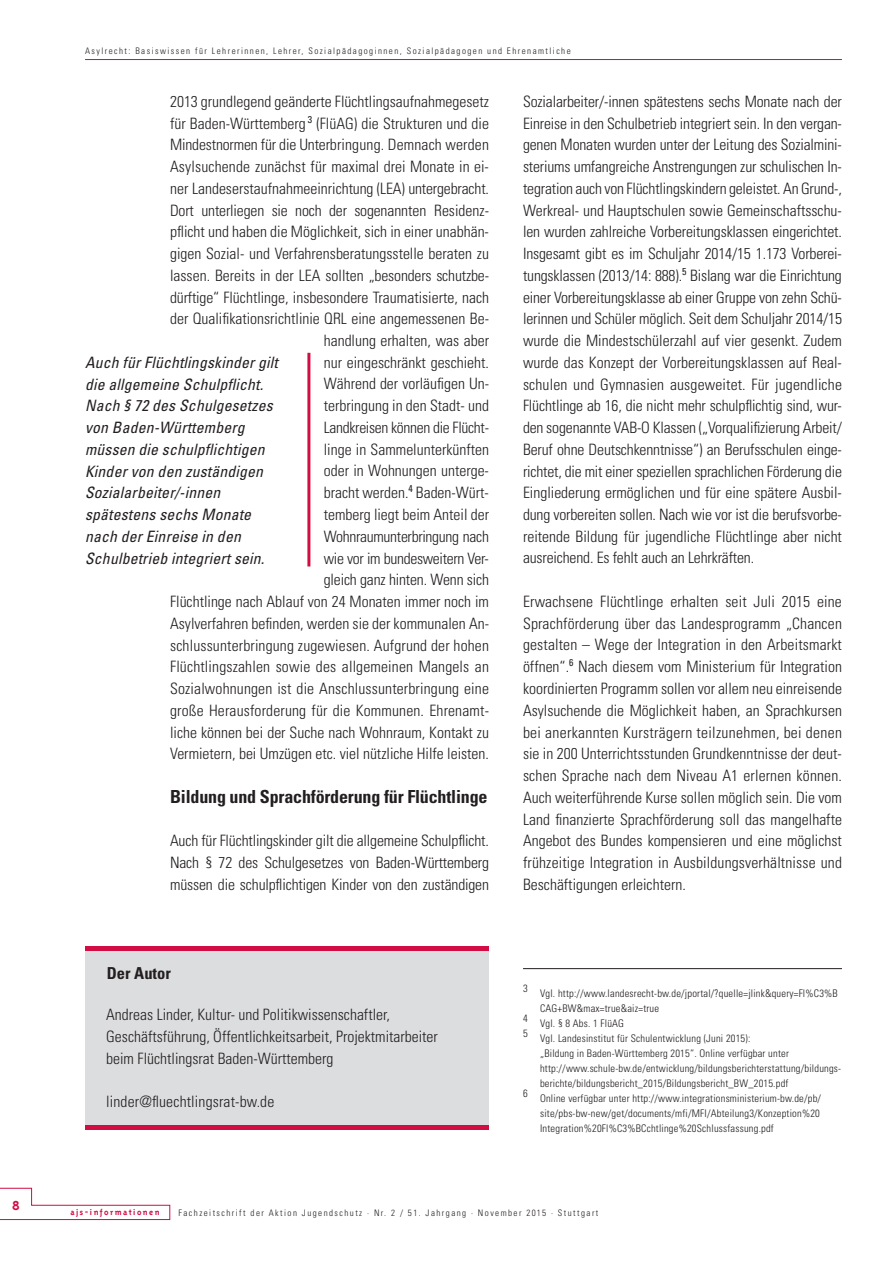
<style>
.page{position:relative;width:893px;height:1263px;background:#fff}
.page>*{position:absolute;margin:0;border:0;box-sizing:border-box;transform-origin:0 0}
.t1{font:700 condensed 18px "Univers";letter-spacing:-.01em;color:#231f20}
.t2{font:700 condensed 16.5px "Univers";color:#231f20}
.t3{font:300 condensed 15.6px/21.8px "Univers";color:#231f20;text-align:justify}
.t4{font:italic condensed 15.6px/21.8px "Univers";letter-spacing:.01em;color:#231f20}
.t5{font:700 15px "Triplex";color:#d20d44}
.t6{font:300 condensed 10.5px "Univers";letter-spacing:.02em;color:#231f20}
.t7{font:300 condensed 9px "Univers";letter-spacing:.16em;color:#231f20}
.t8{font:700 9px "Triplex";letter-spacing:.16em;color:#d20d44}
</style>
<div class="page">
<svg style="left:0;top:1188px;width:170px;height:32px"></svg>
<hr style="left:85px;top:59px;width:757px;height:1px;background:#d20d44">
<hr style="left:523px;top:968px;width:319px;height:1px;background:#231f20">
<hr style="left:307px;top:353px;width:3px;height:213px;background:#d20d44">
<div style="left:85px;top:948px;width:404px;height:181px;background:#dcdddf"></div>
<div style="left:85px;top:946px;width:404px;height:5px;background:#d20d44"></div>
<hr style="left:85px;top:1125px;width:404px;height:4px;background:#d20d44">
<p class="t5" style="left:12px;top:1196px;width:9px">8</p>
<p class="t7" style="left:85px;top:45px;width:487px">Asylrecht: Basiswissen für Lehrerinnen, Lehrer, Sozialpädagoginnen, Sozialpädagogen und Ehrenamtliche</p>
<p class="t3" style="left:170px;top:90px;width:320px;text-align:right">2013 grundlegend geänderte Flüchtlingsaufnahmegesetz für Baden-Württemberg <sup>3</sup> (FlüAG) die Strukturen und die Mindestnormen für die Unterbringung. Demnach werden Asylsuchende zunächst für maximal drei Monate in ei&shy;ner Landeserstaufnahmeeinrichtung (LEA) untergebracht.<br>Dort unterliegen sie noch der sogenannten Residenz&shy;pflicht und haben die Möglichkeit, sich in einer unabhän&shy;gigen Sozial- und Verfahrensberatungsstelle beraten zu lassen. Bereits in der LEA sollten „besonders schutzbe&shy;dürftige“ Flüchtlinge, insbesondere Traumatisierte, nach der Qualifikationsrichtlinie QRL eine angemessenen Be&shy;handlung erhalten, was aber<br>nur eingeschränkt geschieht.<br>Während der vorläufigen Un-<br>terbringung in den Stadt- und<br>Landkreisen können die Flücht-<br>linge in Sammelunterkünften<br>oder in Wohnungen unterge-<br>bracht werden.<sup>4</sup> Baden-Würt-<br>temberg liegt beim Anteil der<br>Wohnraumunterbringung nach<br>wie vor im bundesweitern Ver-<br>gleich ganz hinten. Wenn sich<br>Flüchtlinge nach Ablauf von 24 Monaten immer noch im Asylverfahren befinden, werden sie der kommunalen An&shy;schlussunterbringung zugewiesen. Aufgrund der hohen Flüchtlingszahlen sowie des allgemeinen Mangels an Sozialwohnungen ist die Anschlussunterbringung eine große Herausforderung für die Kommunen. Ehrenamt&shy;liche können bei der Suche nach Wohnraum, Kontakt zu Vermietern, bei Umzügen etc. viel nützliche Hilfe leisten.</p>
<p class="t1" style="left:170px;top:785px;width:319px">Bildung und Sprachförderung für Flüchtlinge</p>
<p class="t3" style="left:170px;top:830px;width:320px">Auch für Flüchtlingskinder gilt die allgemeine Schulpflicht.<br>Nach § 72 des Schulgesetzes von Baden-Württemberg müssen die schulpflichtigen Kinder von den zuständigen</p>
<p class="t3" style="left:523px;top:90px;width:320px">Sozialarbeiter/-innen spätestens sechs Monate nach der Einreise in den Schulbetrieb integriert sein. In den vergan&shy;genen Monaten wurden unter der Leitung des Sozialmini&shy;steriums umfangreiche Anstrengungen zur schulischen In&shy;tegration auch von Flüchtlingskindern geleistet. An Grund-, Werkreal- und Hauptschulen sowie Gemeinschaftsschu&shy;len wurden zahlreiche Vorbereitungsklassen eingerichtet.<br>Insgesamt gibt es im Schuljahr 2014/15 1.173 Vorberei&shy;tungsklassen (2013/14: 888).<sup>5</sup> Bislang war die Einrichtung einer Vorbereitungsklasse ab einer Gruppe von zehn Schü&shy;lerinnen und Schüler möglich. Seit dem Schuljahr 2014/15 wurde die Mindestschülerzahl auf vier gesenkt. Zudem wurde das Konzept der Vorbereitungsklassen auf Real&shy;schulen und Gymnasien ausgeweitet. Für jugendliche Flüchtlinge ab 16, die nicht mehr schulpflichtig sind, wur&shy;den sogenannte VAB-O Klassen („Vorqualifizierung Arbeit/ Beruf ohne Deutschkenntnisse“) an Berufsschulen einge&shy;richtet, die mit einer speziellen sprachlichen Förderung die Eingliederung ermöglichen und für eine spätere Ausbil&shy;dung vorbereiten sollen. Nach wie vor ist die berufsvorbe&shy;reitende Bildung für jugendliche Flüchtlinge aber nicht ausreichend. Es fehlt auch an Lehrkräften.</p>
<p class="t3" style="left:523px;top:590px;width:320px">Erwachsene Flüchtlinge erhalten seit Juli 2015 eine Sprachförderung über das Landesprogramm „Chancen gestalten – Wege der Integration in den Arbeitsmarkt öffnen“.<sup>6</sup> Nach diesem vom Ministerium für Integration koordinierten Programm sollen vor allem neu einreisende Asylsuchende die Möglichkeit haben, an Sprachkursen bei anerkannten Kursträgern teilzunehmen, bei denen sie in 200 Unterrichtsstunden Grundkenntnisse der deut&shy;schen Sprache nach dem Niveau A1 erlernen können.<br>Auch weiterführende Kurse sollen möglich sein. Die vom Land finanzierte Sprachförderung soll das mangelhafte Angebot des Bundes kompensieren und eine möglichst frühzeitige Integration in Ausbildungsverhältnisse und Beschäftigungen erleichtern.</p>
<p class="t4" style="left:85px;top:351px;width:194px">Auch für Flüchtlingskinder gilt die allgemeine Schulpflicht.<br>Nach § 72 des Schulgesetzes von Baden-Württemberg müssen die schulpflichtigen<br>Kinder von den zuständigen<br>Sozialarbeiter/-innen spätestens sechs Monate nach der Einreise in den<br>Schulbetrieb integriert sein.</p>
<p class="t2" style="left:107px;top:962px;width:66px">Der Autor</p>
<p class="t3" style="left:106px;top:1004px;width:333px;text-align:left">Andreas Linder, Kultur- und Politikwissenschaftler,<br>Geschäftsführung, Öffentlichkeitsarbeit, Projektmitarbeiter beim Flüchtlingsrat Baden-Württemberg</p>
<p class="t3" style="left:106px;top:1091px;width:170px">linder@fluechtlingsrat-bw.de</p>
<p class="t6" style="left:523px;top:987px;width:316px">3 Vgl. http://www.landesrecht-bw.de/jportal/?quelle=jlink&amp;query=Fl%C3%B</p>
<p class="t6" style="left:540px;top:1002px;width:121px">CAG+BW&amp;max=true&amp;aiz=true</p>
<p class="t6" style="left:523px;top:1017px;width:103px">4 Vgl. § 8 Abs. 1 FlüAG</p>
<p class="t6" style="left:523px;top:1032px;width:229px">5 Vgl. Landesinstitut für Schulentwicklung (Juni 2015):</p>
<p class="t6" style="left:540px;top:1047px;width:250px">„Bildung in Baden-Württemberg 2015“. Online verfügbar unter</p>
<p class="t6" style="left:540px;top:1062px;width:303px">http://www.schule-bw.de/entwicklung/bildungsberichterstattung/bildungs-</p>
<p class="t6" style="left:540px;top:1077px;width:250px">berichte/bildungsbericht_2015/Bildungsbericht_BW_2015.pdf</p>
<p class="t6" style="left:523px;top:1092px;width:300px">6 Online verfügbar unter http://www.integrationsministerium-bw.de/pb/</p>
<p class="t6" style="left:540px;top:1107px;width:281px">site/pbs-bw-new/get/documents/mfi/MFI/Abteilung3/Konzeption%20</p>
<p class="t6" style="left:540px;top:1122px;width:235px">Integration%20Fl%C3%BCchtlinge%20Schlussfassung.pdf</p>
<p class="t8" style="left:70px;top:1207px;width:91px">ajs-informationen</p>
<p class="t7" style="left:179px;top:1207px;width:421px">Fachzeitschrift der Aktion Jugendschutz · Nr. 2 / 51. Jahrgang · November 2015 · Stuttgart</p>
</div>
